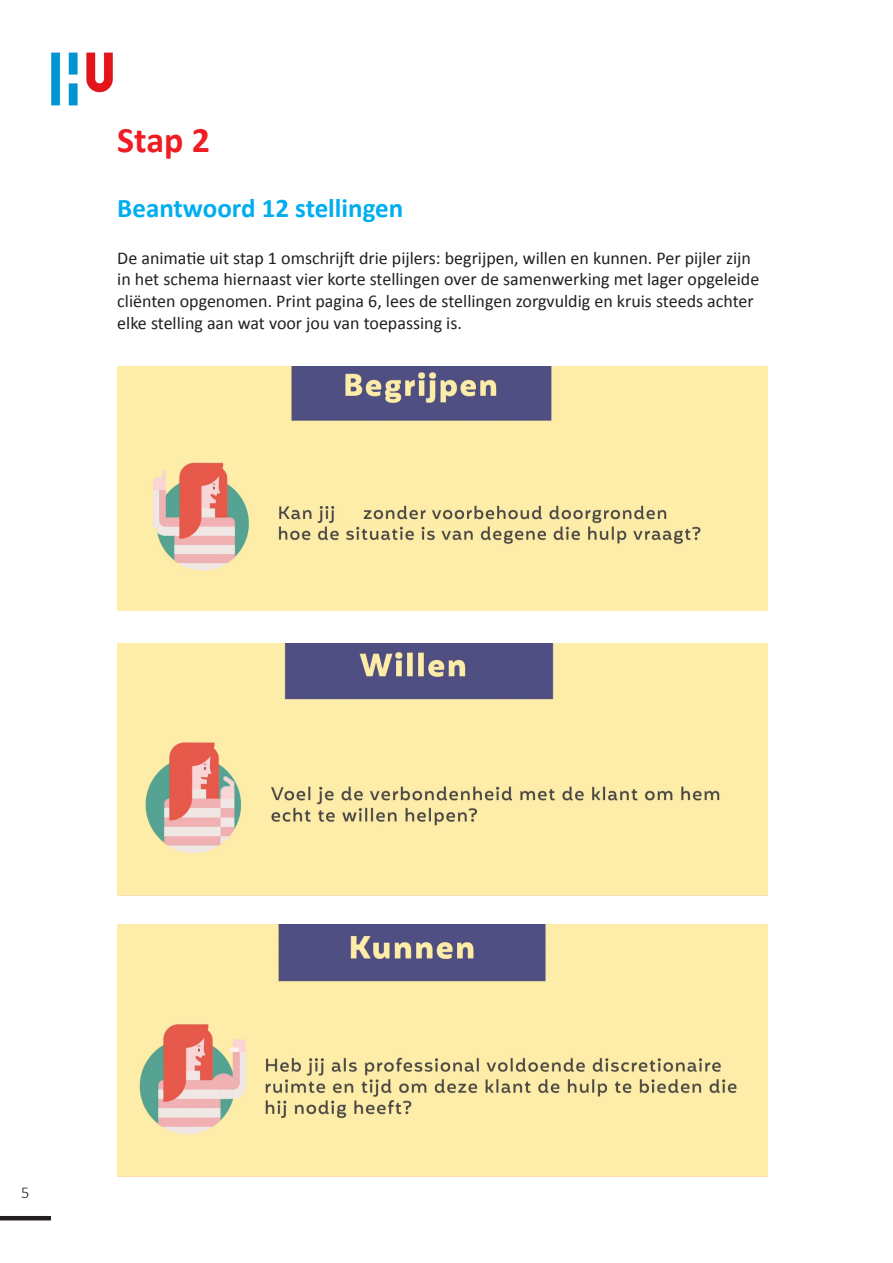
<style>
.page{position:relative;width:893px;height:1263px;background:#fff}
.page>*{position:absolute;margin:0;border:0;box-sizing:border-box;transform-origin:0 0}
.t1{font:700 36px "Calibri";color:#ee1d23}
.t2{font:700 27px "Calibri";color:#00aeef}
.t3{font:18px "Calibri";color:#231f20}
.t4{font:300 16.5px "Calibri";color:#231f20}
</style>
<div class="page">
<hr style="left:0;top:1216px;width:51px;height:4px;background:#231f20">
<img style="left:51px;top:52px;width:62px;height:54px">
<img style="left:117px;top:367px;width:650px;height:243px">
<img style="left:117px;top:643px;width:650px;height:252px">
<img style="left:117px;top:924px;width:650px;height:253px">
<div style="left:340px;top:493px;width:18px;height:31px;background:#feeda8"></div>
<p class="t1" style="left:117px;top:117px;width:94px">Stap 2</p>
<p class="t2" style="left:117px;top:191px;width:287px">Beantwoord 12 stellingen</p>
<p class="t3" style="left:117px;top:246px;width:635px">De animatie uit stap 1 omschrijft drie pijlers: begrijpen, willen en kunnen. Per pijler zijn</p>
<p class="t3" style="left:117px;top:268px;width:644px">in het schema hiernaast vier korte stellingen over de samenwerking met lager opgeleide</p>
<p class="t3" style="left:117px;top:290px;width:638px">cliënten opgenomen. Print pagina 6, lees de stellingen zorgvuldig en kruis steeds achter</p>
<p class="t3" style="left:117px;top:311px;width:346px">elke stelling aan wat voor jou van toepassing is.</p>
<p class="t4" style="left:21px;top:1182px;width:10px">5</p>
</div>
